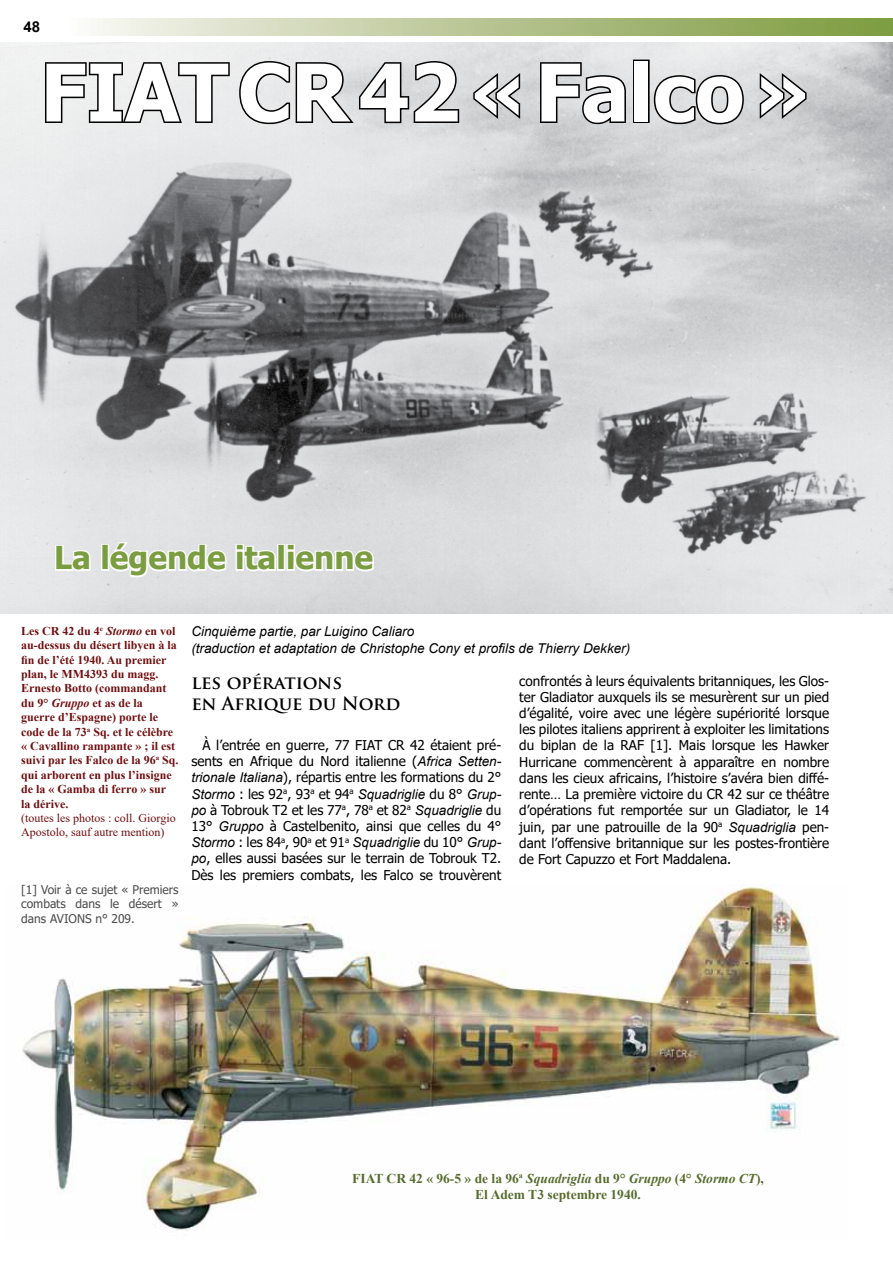
<style>
.page{position:relative;width:893px;height:1263px;background:#fff}
.page>*{position:absolute;margin:0;border:0;box-sizing:border-box;transform-origin:0 0}
.t1{font:700 79.5px "Tahoma";color:#fff}
.t2{font:700 31.5px "Tahoma";color:#7b9d41}
.t3{font:700 18px/21.6px "Trajan Pro";letter-spacing:-.01em;color:#000}
.t4{font:700 15px "Arial";color:#000}
.t5{font:13.5px/16.2px "Tahoma";color:#000;text-align:justify}
.t6{font:italic 13.5px/16.2px "Arial";color:#000}
.t7{font:700 13.5px/16.2px "Times New Roman";color:#576b2d;text-align:center}
.t8{font:700 12px/14.4px "Times New Roman";color:#700e10}
.t9{font:12px/14.4px "Tahoma";color:#4d4d4f;text-align:justify}
.t10{font:12px/14.4px "Times New Roman";color:#700e10}
.s1{font-style:italic}
.s2{font-family:"Arial";font-style:italic}
.s3{font-family:"Tahoma";font-style:normal}
</style>
<div class="page">
<img style="left:0;top:43px;width:893px;height:570px">
<svg style="left:43px;top:61px;width:188px;height:64px"></svg>
<svg style="left:238px;top:59px;width:223px;height:67px;background:#b0b0b1"></svg>
<svg style="left:472px;top:70px;width:51px;height:52px;background:#9e9fa0"></svg>
<svg style="left:538px;top:61px;width:89px;height:65px;background:#a2a3a4"></svg>
<div style="left:633px;top:60px;width:17px;height:63px;border:3px solid #000"></div>
<svg style="left:652px;top:73px;width:93px;height:53px;background:#a4a5a6"></svg>
<svg style="left:758px;top:70px;width:51px;height:52px;background:#9c9d9f"></svg>
<svg style="left:54px;top:543px;width:38px;height:31px"></svg>
<div style="left:101px;top:544px;width:8px;height:27px;border:3px solid #fff"></div>
<svg style="left:107px;top:540px;width:121px;height:39px"></svg>
<svg style="left:234px;top:542px;width:44px;height:32px"></svg>
<div style="left:277px;top:544px;width:8px;height:27px;border:3px solid #fff"></div>
<svg style="left:285px;top:542px;width:90px;height:31px"></svg>
<img style="left:22px;top:885px;width:818px;height:345px">
<div style="left:64px;top:19px;width:829px;height:17px;background:linear-gradient(to right,#faf7f5,#7a983a)"></div>
<p class="t4" style="left:24px;top:16px;width:18px">48</p>
<h1 class="t1" style="left:40px;top:37px;width:771px">FIAT CR 42 «Falco»</h1>
<h2 class="t2" style="left:54px;top:536px;width:321px">La légende italienne</h2>
<p class="t8" style="left:21px;top:623px;width:159px">Les CR 42 du 4<sup>e</sup> <span class="s1">Stormo</span> en vol au-dessus du désert libyen à la fin de l’été 1940. Au premier plan, le MM4393 du magg.<br>Ernesto Botto (commandant du 9° <span class="s1">Gruppo</span> et as de la guerre d’Espagne) porte le code de la 73<sup>a</sup> Sq. et le célèbre « Cavallino rampante » ; il est suivi par les Falco de la 96<sup>a</sup> Sq. qui arborent en plus l’insigne de la « Gamba di ferro » sur<br>la dérive.</p>
<p class="t10" style="left:21px;top:810px;width:156px">(toutes les photos : coll. Giorgio<br>Apostolo, sauf autre mention)</p>
<p class="t9" style="left:21px;top:883px;width:159px">[1] Voir à ce sujet « Premiers combats dans le désert » dans AVIONS n° 209.</p>
<p class="t6" style="left:191px;top:624px;width:440px">Cinquième partie, par Luigino Caliaro<br>(traduction et adaptation de Christophe Cony et profils de Thierry Dekker)</p>
<h3 class="t3" style="left:191px;top:672px;width:210px">les opérations<br>en Afrique du Nord</h3>
<p class="t5" style="left:191px;top:738px;width:311px;text-indent:11px">À l’entrée en guerre, 77 FIAT CR 42 étaient pré&shy;sents en Afrique du Nord italienne (<span class="s2">Africa Setten&shy;trionale Italiana</span>), répartis entre les formations du 2°</p>
<p class="t6" style="left:191px;top:786px;width:311px">Stormo <span class="s3">: les 92</span><sup>a</sup><span class="s3">, 93</span><sup>a</sup> <span class="s3">et 94</span><sup>a</sup> Squadriglie <span class="s3">du 8°</span> Grup-</p>
<p class="t5" style="left:191px;top:802px;width:311px"><span class="s2">po</span> à Tobrouk T2 et les 77<sup>a</sup>, 78<sup>a</sup> et 82<sup>a</sup> <span class="s2">Squadriglie</span> du<br>13° <span class="s2">Gruppo</span> à Castelbenito, ainsi que celles du 4°</p>
<p class="t6" style="left:191px;top:834px;width:311px">Stormo <span class="s3">: les 84</span><sup>a</sup><span class="s3">, 90</span><sup>a</sup> <span class="s3">et 91</span><sup>a</sup> Squadriglie <span class="s3">du 10°</span> Grup-</p>
<p class="t5" style="left:191px;top:851px;width:311px"><span class="s2">po</span>, elles aussi basées sur le terrain de Tobrouk T2.<br>Dès les premiers combats, les Falco se trouvèrent</p>
<p class="t5" style="left:519px;top:673px;width:311px">confrontés à leurs équivalents britanniques, les Glos&shy;ter Gladiator auxquels ils se mesurèrent sur un pied d’égalité, voire avec une légère supériorité lorsque les pilotes italiens apprirent à exploiter les limitations du biplan de la RAF [1]. Mais lorsque les Hawker Hurricane commencèrent à apparaître en nombre dans les cieux africains, l’histoire s’avéra bien diffé&shy;rente… La première victoire du CR 42 sur ce théâtre d’opérations fut remportée sur un Gladiator, le 14 juin, par une patrouille de la 90<sup>a</sup> <span class="s2">Squadriglia</span> pen&shy;dant l’offensive britannique sur les postes-frontière de Fort Capuzzo et Fort Maddalena.</p>
<p class="t7" style="left:352px;top:1170px;width:413px">FIAT CR 42 « 96-5 » de la 96<sup>a</sup> <span class="s1">Squadriglia</span> du 9° <span class="s1">Gruppo</span> (4° <span class="s1">Stormo CT</span>),<br>El Adem T3 septembre 1940.</p>
</div>
